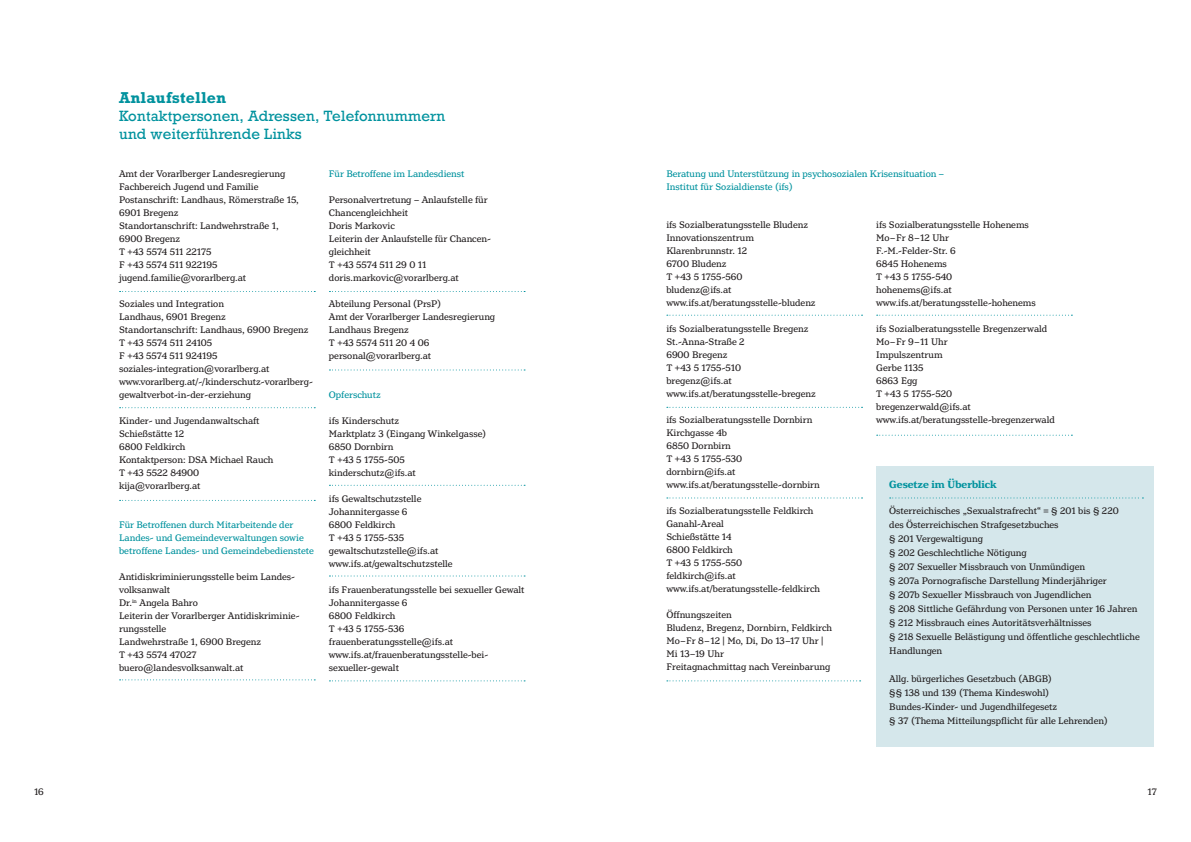
<style>
.page{position:relative;width:1191px;height:842px;background:#fff}
.page>*{position:absolute;margin:0;border:0;box-sizing:border-box;transform-origin:0 0}
.t1{font:700 16px "Rockwell";letter-spacing:.01em;color:#00929e}
.t2{font:14px/18px "Rockwell";letter-spacing:.01em;color:#00929e}
.t3{font:700 11px "Henriette";color:#00929e}
.t4{font:10px/13px "Henriette";color:#231f20}
.t5{font:10px/13px "Henriette";color:#00929e}
</style>
<div class="page">
<div style="left:876px;top:466px;width:278px;height:280px;background:#d5e7eb"></div>
<svg style="left:329px;top:291px;width:196px;height:1px"></svg>
<svg style="left:667px;top:315px;width:195px;height:1px"></svg>
<svg style="left:667px;top:407px;width:195px;height:1px"></svg>
<svg style="left:876px;top:315px;width:196px;height:1px"></svg>
<svg style="left:876px;top:435px;width:196px;height:1px"></svg>
<svg style="left:329px;top:369px;width:196px;height:1px"></svg>
<svg style="left:667px;top:497px;width:195px;height:1px"></svg>
<svg style="left:120px;top:291px;width:195px;height:1px"></svg>
<svg style="left:120px;top:407px;width:195px;height:1px"></svg>
<svg style="left:120px;top:500px;width:195px;height:1px"></svg>
<svg style="left:120px;top:679px;width:195px;height:1px"></svg>
<svg style="left:667px;top:680px;width:193px;height:1px"></svg>
<svg style="left:329px;top:680px;width:196px;height:1px"></svg>
<svg style="left:329px;top:485px;width:196px;height:1px"></svg>
<svg style="left:329px;top:575px;width:196px;height:1px"></svg>
<svg style="left:889px;top:497px;width:254px;height:1px"></svg>
<h1 class="t1" style="left:119px;top:88px;width:109px">Anlaufstellen</h1>
<h2 class="t2" style="left:119px;top:107px;width:328px">Kontaktpersonen, Adressen, Telefonnummern und weiterführende Links</h2>
<p class="t4" style="left:119px;top:167px;width:181px">Amt der Vorarlberger Landesregierung<br>Fachbereich Jugend und Familie<br>Postanschrift: Landhaus, Römerstraße 15,<br>6901 Bregenz<br>Standortanschrift: Landwehrstraße 1,<br>6900 Bregenz<br>T +43 5574 511 22175<br>F +43 5574 511 922195 jugend.familie@vorarlberg.at</p>
<p class="t4" style="left:119px;top:297px;width:195px">Soziales und Integration<br>Landhaus, 6901 Bregenz<br>Standortanschrift: Landhaus, 6900 Bregenz<br>T +43 5574 511 24105<br>F +43 5574 511 924195 soziales-integration@vorarlberg.at www.vorarlberg.at/-/kinderschutz-vorarlberg&shy;gewaltverbot-in-der-erziehung</p>
<p class="t4" style="left:119px;top:414px;width:156px">Kinder- und Jugendanwaltschaft<br>Schießstätte 12<br>6800 Feldkirch<br>Kontaktperson: DSA Michael Rauch<br>T +43 5522 84900 kija@vorarlberg.at</p>
<p class="t5" style="left:119px;top:518px;width:196px">Für Betroffenen durch Mitarbeitende der<br>Landes- und Gemeindeverwaltungen sowie betroffene Landes- und Gemeindebedienstete</p>
<p class="t4" style="left:119px;top:570px;width:182px">Antidiskriminierungsstelle beim Landes&shy;volksanwalt<br>Dr.<sup>in</sup> Angela Bahro<br>Leiterin der Vorarlberger Antidiskriminie&shy;rungsstelle<br>Landwehrstraße 1, 6900 Bregenz<br>T +43 5574 47027 buero@landesvolksanwalt.at</p>
<p class="t5" style="left:329px;top:167px;width:137px">Für Betroffene im Landesdienst</p>
<p class="t4" style="left:329px;top:193px;width:163px">Personalvertretung – Anlaufstelle für<br>Chancengleichheit<br>Doris Markovic<br>Leiterin der Anlaufstelle für Chancen&shy;gleichheit<br>T +43 5574 511 29 0 11 doris.markovic@vorarlberg.at</p>
<p class="t4" style="left:329px;top:297px;width:168px">Abteilung Personal (PrsP)<br>Amt der Vorarlberger Landesregierung<br>Landhaus Bregenz<br>T +43 5574 511 20 4 06 personal@vorarlberg.at</p>
<p class="t5" style="left:329px;top:388px;width:53px">Opferschutz</p>
<p class="t4" style="left:329px;top:414px;width:159px">ifs Kinderschutz<br>Marktplatz 3 (Eingang Winkelgasse)<br>6850 Dornbirn<br>T +43 5 1755-505 kinderschutz@ifs.at</p>
<p class="t4" style="left:329px;top:492px;width:125px">ifs Gewaltschutzstelle<br>Johannitergasse 6<br>6800 Feldkirch<br>T +43 5 1755-535 gewaltschutzstelle@ifs.at www.ifs.at/gewaltschutzstelle</p>
<p class="t4" style="left:329px;top:583px;width:197px">ifs Frauenberatungsstelle bei sexueller Gewalt<br>Johannitergasse 6<br>6800 Feldkirch<br>T +43 5 1755-536 frauenberatungsstelle@ifs.at www.ifs.at/frauenberatungsstelle-bei&shy;sexueller-gewalt</p>
<p class="t5" style="left:666px;top:167px;width:279px">Beratung und Unterstützung in psychosozialen Krisensituation –<br>Institut für Sozialdienste (ifs)</p>
<p class="t4" style="left:666px;top:218px;width:151px">ifs Sozialberatungsstelle Bludenz<br>Innovationszentrum<br>Klarenbrunnstr. 12<br>6700 Bludenz<br>T +43 5 1755-560<br>bludenz@ifs.at www.ifs.at/beratungsstelle-bludenz</p>
<p class="t4" style="left:666px;top:322px;width:151px">ifs Sozialberatungsstelle Bregenz<br>St.-Anna-Straße 2<br>6900 Bregenz<br>T +43 5 1755-510<br>bregenz@ifs.at www.ifs.at/beratungsstelle-bregenz</p>
<p class="t4" style="left:666px;top:413px;width:155px">ifs Sozialberatungsstelle Dornbirn<br>Kirchgasse 4b<br>6850 Dornbirn<br>T +43 5 1755-530<br>dornbirn@ifs.at www.ifs.at/beratungsstelle-dornbirn</p>
<p class="t4" style="left:666px;top:504px;width:155px">ifs Sozialberatungsstelle Feldkirch<br>Ganahl-Areal<br>Schießstätte 14<br>6800 Feldkirch<br>T +43 5 1755-550<br>feldkirch@ifs.at www.ifs.at/beratungsstelle-feldkirch</p>
<p class="t4" style="left:666px;top:608px;width:167px">Öffnungszeiten<br>Bludenz, Bregenz, Dornbirn, Feldkirch<br>Mo – Fr 8 – 12 | Mo, Di, Do 13 –17 Uhr |<br>Mi 13 –19 Uhr<br>Freitagnachmittag nach Vereinbarung</p>
<p class="t4" style="left:876px;top:218px;width:161px">ifs Sozialberatungsstelle Hohenems<br>Mo – Fr 8 – 12 Uhr<br>F.-M.-Felder-Str. 6<br>6845 Hohenems<br>T +43 5 1755-540<br>hohenems@ifs.at www.ifs.at/beratungsstelle-hohenems</p>
<p class="t4" style="left:876px;top:322px;width:180px">ifs Sozialberatungsstelle Bregenzerwald<br>Mo – Fr 9 – 11 Uhr<br>Impulszentrum<br>Gerbe 1135<br>6863 Egg<br>T +43 5 1755-520<br>bregenzerwald@ifs.at www.ifs.at/beratungsstelle-bregenzerwald</p>
<p class="t3" style="left:889px;top:478px;width:109px">Gesetze im Überblick</p>
<p class="t4" style="left:889px;top:503px;width:252px;line-height:14px">Österreichisches „Sexualstrafrecht“ = § 201 bis § 220<br>des Österreichischen Strafgesetzbuches<br>§ 201 Vergewaltigung<br>§ 202 Geschlechtliche Nötigung<br>§ 207 Sexueller Missbrauch von Unmündigen<br>§ 207a Pornografische Darstellung Minderjähriger<br>§ 207b Sexueller Missbrauch von Jugendlichen<br>§ 208 Sittliche Gefährdung von Personen unter 16 Jahren § 212 Missbrauch eines Autoritätsverhältnisses<br>§ 218 Sexuelle Belästigung und öffentliche geschlechtliche Handlungen</p>
<p class="t4" style="left:889px;top:671px;width:220px;line-height:14px">Allg. bürgerliches Gesetzbuch (ABGB)<br>§§ 138 und 139 (Thema Kindeswohl)<br>Bundes-Kinder- und Jugendhilfegesetz<br>§ 37 (Thema Mitteilungspflicht für alle Lehrenden)</p>
<p class="t4" style="left:34px;top:785px;width:11px">16</p>
<p class="t4" style="left:1147px;top:785px;width:11px">17</p>
</div>
